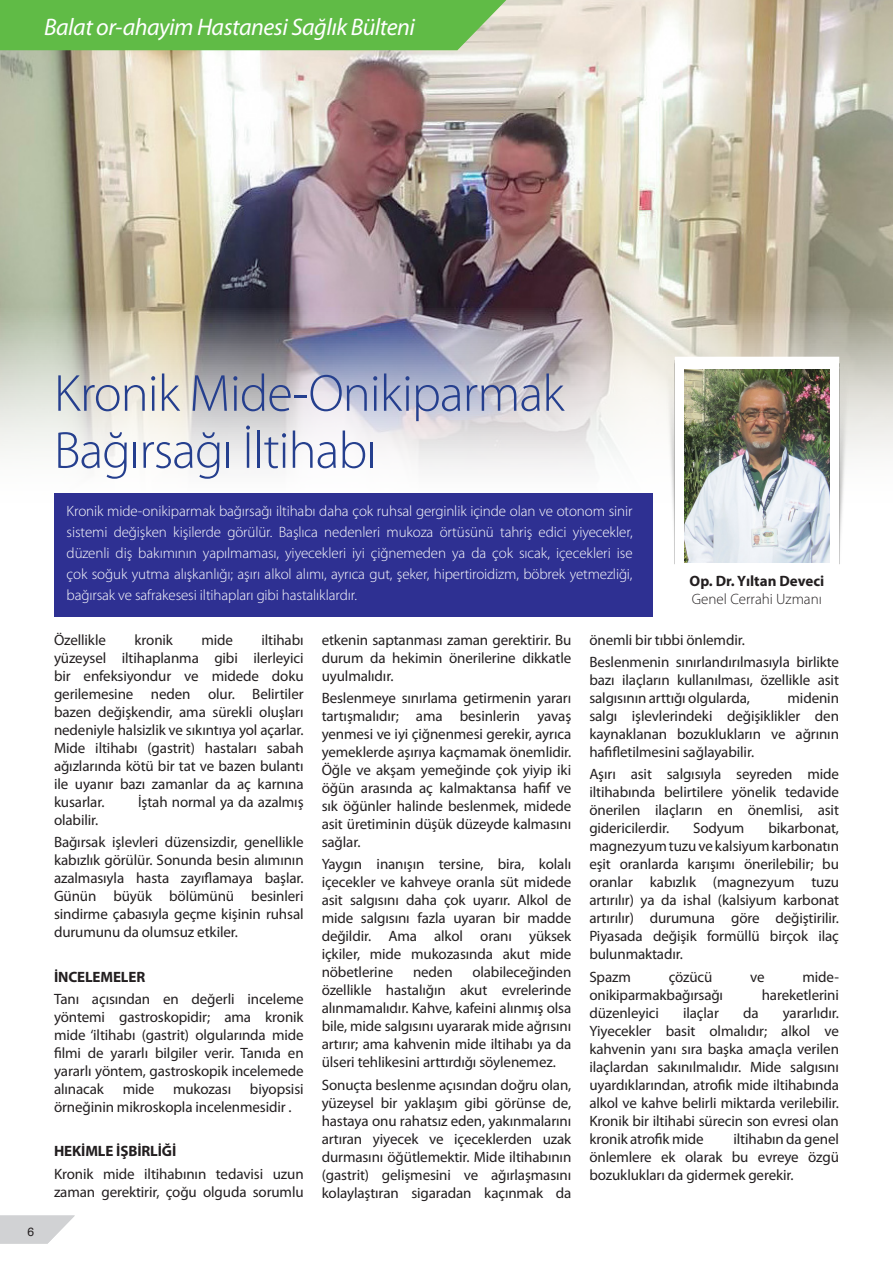
<style>
.page{position:relative;width:893px;height:1263px;background:#fff}
.page>*{position:absolute;margin:0;border:0;box-sizing:border-box;transform-origin:0 0}
.t1{font:300 52.5px/57px "Myriad Pro";letter-spacing:-.02em;color:#253f8e}
.t2{font:italic 24px "Myriad Pro";letter-spacing:-.02em;color:#fff}
.t3{font:15px/18px "Myriad Pro";letter-spacing:-.01em;color:#231f20;text-align:justify}
.t4{font:300 15px/21px "Myriad Pro";letter-spacing:-.01em;color:#fff;text-align:justify}
.t5{font:700 15px "Myriad Pro";letter-spacing:-.01em;color:#231f20}
.t6{font:300 15px "Myriad Pro";color:#231f20}
.t7{font:12px "Helvetica";color:#231f20}
</style>
<div class="page">
<img style="left:0;top:0;width:893px;height:524px">
<div style="left:54px;top:493px;width:598px;height:124px;background:#2e3092"></div>
<img style="left:654px;top:342px;width:205px;height:222px">
<img style="left:684px;top:369px;width:146px;height:193px">
<div style="left:0;top:0;width:506px;height:50px;background:#60bb46"></div>
<svg style="left:0;top:1215px;width:75px;height:28px"></svg>
<h2 class="t2" style="left:44px;top:12px;width:372px">Balat or-ahayim Hastanesi Sağlık Bülteni</h2>
<p class="t7" style="left:27px;top:1223px;width:8px">6</p>
<h1 class="t1" style="left:54px;top:364px;width:512px">Kronik Mide-Onikiparmak<br>Bağırsağı İltihabı</h1>
<p class="t4" style="left:67px;top:500px;width:567px">Kronik mide-onikiparmak bağırsağı iltihabı daha çok ruhsal gerginlik içinde olan ve otonom sinir sistemi değişken kişilerde görülür. Başlıca nedenleri mukoza örtüsünü tahriş edici yiyecekler, düzenli diş bakımının yapılmaması, yiyecekleri iyi çiğnemeden ya da çok sıcak, içecekleri ise çok soğuk yutma alışkanlığı; aşırı alkol alımı, ayrıca gut, şeker, hipertiroidizm, böbrek yetmezliği, bağırsak ve safrakesesi iltihapları gibi hastalıklardır.</p>
<p class="t5" style="left:689px;top:571px;width:136px">Op. Dr. Yıltan Deveci</p>
<p class="t6" style="left:692px;top:590px;width:132px">Genel Cerrahi Uzmanı</p>
<p class="t3" style="left:54px;top:631px;width:54px">Özellikle</p>
<p class="t3" style="left:134px;top:631px;width:40px">kronik</p>
<p class="t3" style="left:201px;top:631px;width:33px">mide</p>
<p class="t3" style="left:54px;top:631px;width:251px;text-indent:207px">iltihabı yüzeysel iltihaplanma gibi ilerleyici bir enfeksiyondur ve midede doku gerilemesine neden olur. Belirtiler bazen değişkendir, ama sürekli oluşları nedeniyle halsizlik ve sıkıntıya yol açarlar.<br>Mide iltihabı (gastrit) hastaları sabah ağızlarında kötü bir tat ve bazen bulantı ile uyanır bazı zamanlar da aç karnına kusarlar.</p>
<p class="t3" style="left:138px;top:793px;width:167px">İştah normal ya da azalmış</p>
<p class="t3" style="left:54px;top:808px;width:251px;line-height:22.2px">olabilir.<br>Bağırsak işlevleri düzensizdir, genellikle</p>
<p class="t3" style="left:54px;top:851px;width:251px">kabızlık görülür. Sonunda besin alımının azalmasıyla hasta zayıflamaya başlar.<br>Günün büyük bölümünü besinleri sindirme çabasıyla geçme kişinin ruhsal durumunu da olumsuz etkiler.</p>
<p class="t5" style="left:54px;top:967px;width:93px">İNCELEMELER</p>
<p class="t3" style="left:54px;top:990px;width:251px">Tanı açısından en değerli inceleme yöntemi gastroskopidir; ama kronik mide ‘iltihabı (gastrit) olgularında mide filmi de yararlı bilgiler verir. Tanıda en yararlı yöntem, gastroskopik incelemede alınacak mide mukozası biyopsisi örneğinin mikroskopla incelenmesidir .</p>
<p class="t5" style="left:54px;top:1141px;width:124px">HEKİMLE İŞBİRLİĞİ</p>
<p class="t3" style="left:54px;top:1164px;width:251px">Kronik mide iltihabının tedavisi uzun zaman gerektirir, çoğu olguda sorumlu</p>
<p class="t3" style="left:322px;top:631px;width:251px">etkenin saptanması zaman gerektirir. Bu durum da hekimin önerilerine dikkatle uyulmalıdır.</p>
<p class="t3" style="left:322px;top:689px;width:251px">Beslenmeye sınırlama getirmenin yararı tartışmalıdır; ama besinlerin yavaş yenmesi ve iyi çiğnenmesi gerekir, ayrıca yemeklerde aşırıya kaçmamak önemlidir.<br>Öğle ve akşam yemeğinde çok yiyip iki öğün arasında aç kalmaktansa hafif ve sık öğünler halinde beslenmek, midede asit üretiminin düşük düzeyde kalmasını sağlar.</p>
<p class="t3" style="left:322px;top:855px;width:251px">Yaygın inanışın tersine, bira, kolalı içecekler ve kahveye oranla süt midede asit salgısını daha çok uyarır. Alkol de mide salgısını fazla uyaran bir madde değildir. Ama alkol oranı yüksek içkiler, mide mukozasında akut mide nöbetlerine</p>
<p class="t3" style="left:322px;top:963px;width:251px;text-indent:151px">olabileceğinden özellikle hastalığın akut evrelerinde alınmamalıdır. Kahve, kafeini alınmış olsa bile, mide salgısını uyararak mide ağrısını artırır; ama kahvenin mide iltihabı ya da ülseri tehlikesini arttırdığı söylenemez.</p>
<p class="t3" style="left:322px;top:1075px;width:251px">Sonuçta beslenme açısından doğru olan, yüzeysel bir yaklaşım gibi görünse de, hastaya onu rahatsız eden, yakınmalarını artıran yiyecek ve içeceklerden uzak durmasını öğütlemektir. Mide iltihabının (gastrit) gelişmesini ve ağırlaşmasını kolaylaştıran sigaradan kaçınmak da</p>
<p class="t3" style="left:413px;top:963px;width:41px">neden</p>
<p class="t3" style="left:589px;top:628px;width:251px;line-height:22.2px">önemli bir tıbbi önlemdir.<br>Beslenmenin sınırlandırılmasıyla birlikte</p>
<p class="t3" style="left:589px;top:671px;width:251px">bazı ilaçların kullanılması, özellikle asit salgısının arttığı olgularda,</p>
<p class="t3" style="left:589px;top:689px;width:251px;text-indent:198px">midenin salgı işlevlerindeki değişiklikler den kaynaklanan bozuklukların ve ağrının hafifletilmesini sağlayabilir.</p>
<p class="t3" style="left:589px;top:765px;width:251px">Aşırı asit salgısıyla seyreden mide iltihabında belirtilere yönelik tedavide önerilen ilaçların en önemlisi, asit gidericilerdir.</p>
<p class="t3" style="left:589px;top:819px;width:251px;text-indent:179px">bikarbonat, magnezyum tuzu ve kalsiyum karbonatın eşit oranlarda karışımı önerilebilir; bu oranlar kabızlık (magnezyum tuzu artırılır) ya da ishal (kalsiyum karbonat artırılır) durumuna göre değiştirilir.<br>Piyasada değişik formüllü birçok ilaç bulunmaktadır.</p>
<p class="t3" style="left:589px;top:967px;width:43px">Spazm</p>
<p class="t3" style="left:669px;top:967px;width:45px">çözücü</p>
<p class="t3" style="left:750px;top:967px;width:16px">ve</p>
<p class="t3" style="left:802px;top:967px;width:38px">mide-</p>
<p class="t3" style="left:589px;top:985px;width:135px">onikiparmakbağırsağı</p>
<p class="t3" style="left:762px;top:985px;width:79px">hareketlerini</p>
<p class="t3" style="left:589px;top:1003px;width:71px">düzenleyici</p>
<p class="t3" style="left:683px;top:1003px;width:37px">ilaçlar</p>
<p class="t3" style="left:743px;top:1003px;width:17px">da</p>
<p class="t3" style="left:693px;top:819px;width:53px">Sodyum</p>
<p class="t3" style="left:589px;top:1003px;width:251px;text-indent:193px">yararlıdır.<br>Yiyecekler basit olmalıdır; alkol ve kahvenin yanı sıra başka amaçla verilen ilaçlardan sakınılmalıdır. Mide salgısını uyardıklarından, atrofik mide iltihabında alkol ve kahve belirli miktarda verilebilir.<br>Kronik bir iltihabi sürecin son evresi olan kronik atrofik mide</p>
<p class="t3" style="left:589px;top:1129px;width:251px;text-indent:144px">iltihabın da genel önlemlere ek olarak bu evreye özgü bozuklukları da gidermek gerekir.</p>
</div>
